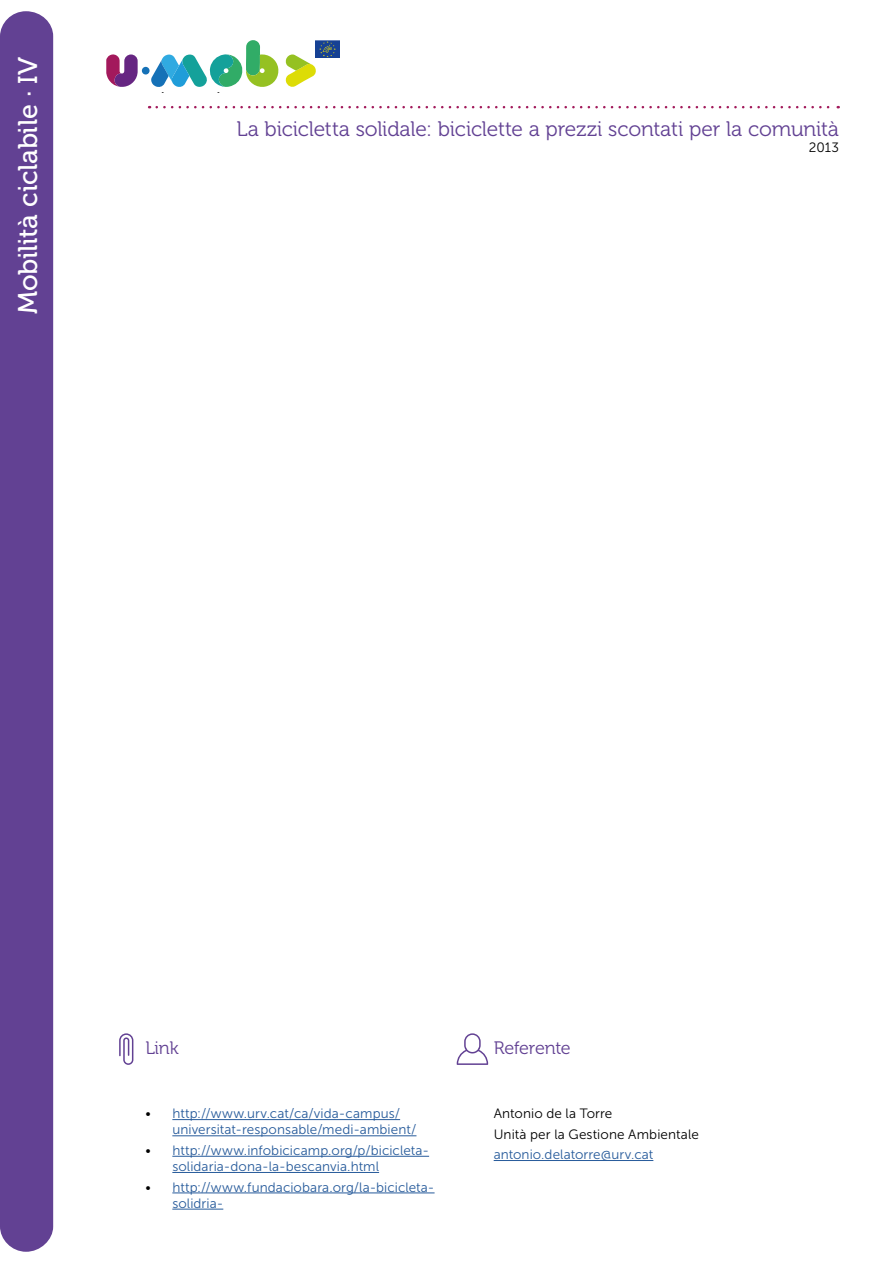
<style>
.page{position:relative;width:893px;height:1263px;background:#fff}
.page>*{position:absolute;margin:0;border:0;box-sizing:border-box;transform-origin:0 0}
.t1{font:27px "Museo 500";letter-spacing:-.01em;color:#fff}
.t2{font:21px "Museo 300";letter-spacing:-.01em;color:#624193}
.t3{font:18px "Museo 300";letter-spacing:-.01em;color:#624193}
.t4{font:13.5px/16.2px "Museo Sans 300";letter-spacing:.005em;color:#275b9b}
.t5{font:13.5px/20.4px "Museo Sans 300";letter-spacing:.01em;color:#000}
.s1{color:#000}
</style>
<div class="page">
<div style="left:0;top:11px;width:53px;height:1241px;background:#624193;border-radius:26px"></div>
<svg style="left:106px;top:54px;width:32px;height:33px"></svg>
<div style="left:142px;top:67px;width:8px;height:8px;background:#1571b7;border-radius:50%"></div>
<img style="left:316px;top:40px;width:24px;height:18px">
<svg style="left:151px;top:40px;width:165px;height:53px"></svg>
<svg style="left:157px;top:106px;width:682px;height:2px"></svg>
<hr style="left:172px;top:1119px;width:228px;height:1px;background:#275b9b">
<hr style="left:172px;top:1135px;width:244px;height:1px;background:#275b9b">
<hr style="left:172px;top:1156px;width:257px;height:1px;background:#275b9b">
<hr style="left:172px;top:1172px;width:207px;height:1px;background:#275b9b">
<hr style="left:172px;top:1192px;width:263px;height:1px;background:#275b9b">
<hr style="left:172px;top:1209px;width:51px;height:1px;background:#275b9b">
<hr style="left:494px;top:1160px;width:159px;height:1px;background:#275b9b">
<svg style="left:119px;top:1033px;width:14px;height:32px"></svg>
<svg style="left:457px;top:1033px;width:31px;height:32px"></svg>
<h1 class="t1" style="left:13px;top:314px;width:259px;rotate:-90deg">Mobilità ciclabile · IV</h1>
<h2 class="t2" style="left:236px;top:117px;width:604px">La bicicletta solidale: biciclette a prezzi scontati per la comunità</h2>
<p class="t5" style="left:809px;top:137px;width:32px">2013</p>
<h3 class="t3" style="left:145px;top:1038px;width:35px">Link</h3>
<h3 class="t3" style="left:494px;top:1038px;width:79px">Referente</h3>
<p class="t4" style="left:172px;top:1105px;width:246px;text-indent:-27px"><span class="s1">•</span> http://www.urv.cat/ca/vida-campus/ universitat-responsable/medi-ambient/</p>
<p class="t4" style="left:172px;top:1142px;width:258px;text-indent:-27px"><span class="s1">•</span> http://www.infobicicamp.org/p/bicicleta&shy;solidaria-dona-la-bescanvia.html</p>
<p class="t4" style="left:172px;top:1179px;width:264px;text-indent:-27px"><span class="s1">•</span> http://www.fundaciobara.org/la-bicicleta&shy;solidria-</p>
<p class="t5" style="left:494px;top:1103px;width:207px">Antonio de la Torre<br>Unità per la Gestione Ambientale</p>
<p class="t4" style="left:494px;top:1146px;width:161px">antonio.delatorre@urv.cat</p>
</div>
